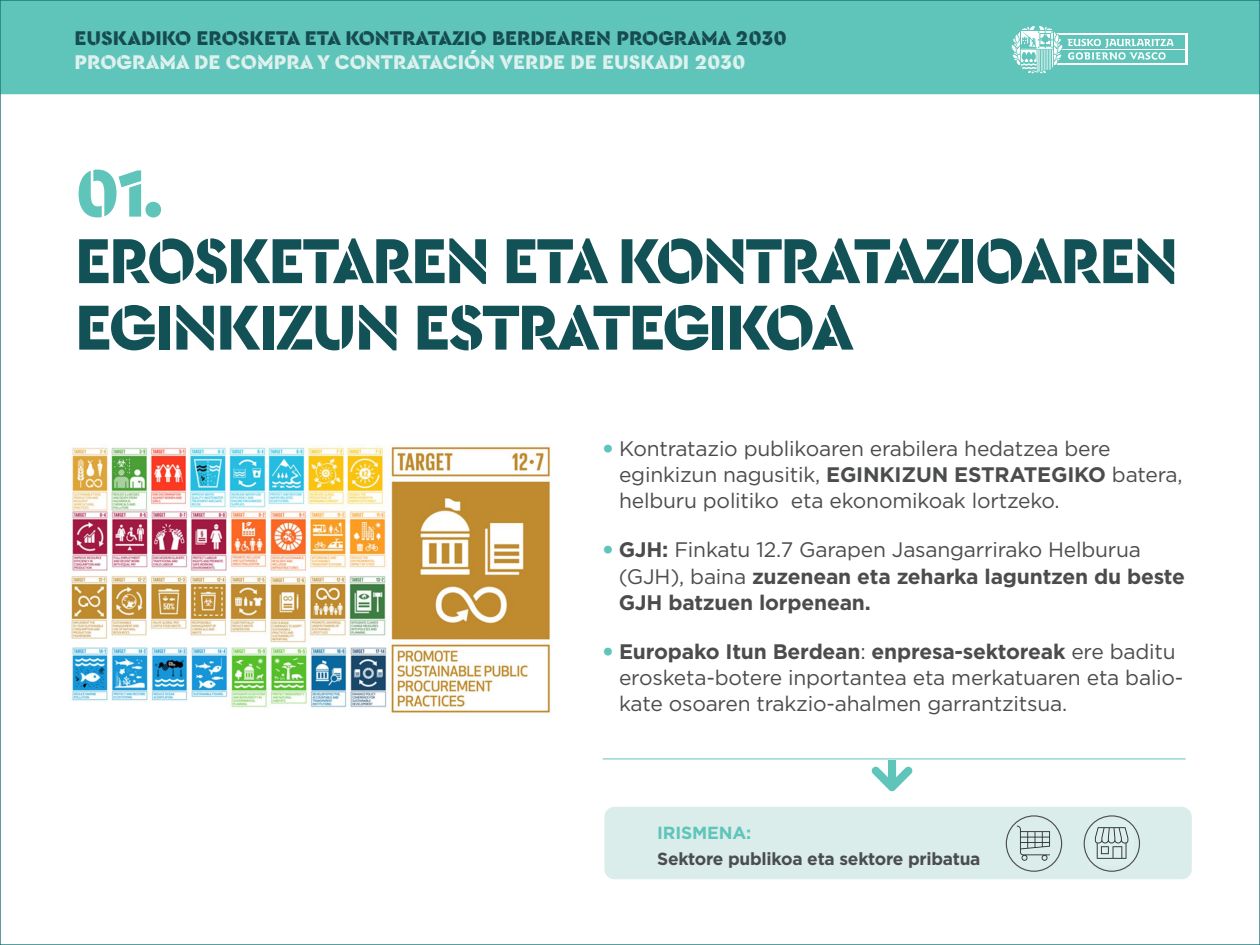
<style>
.page{position:relative;width:1260px;height:945px;background:#fff}
.page>*{position:absolute;margin:0;border:0;box-sizing:border-box;transform-origin:0 0}
.t1{font:900 70px "Cera Stencil PRO";color:#5fc4b9}
.t2{font:900 66.5px/66.5px "Cera Stencil PRO";letter-spacing:-.03em;color:#125257;scale:.94 1}
.t3{font:21px/26.2px "Gotham";letter-spacing:-.01em;color:#4b4c4d}
.t4{font:700 21px/26.2px "Gotham";letter-spacing:-.01em;color:#4b4c4d}
.t5{font:900 20.82px "Cera Stencil PRO";color:#164b53}
.t6{font:900 20.82px "Cera Stencil PRO";color:#def1ee}
.t7{font:700 17.5px "Gotham";letter-spacing:-.015em;color:#4b4c4d}
.t8{font:700 17.5px "Gotham";letter-spacing:-.01em;color:#5fc4b9}
.s1{font-weight:900;color:#5fc4b9}
.s2{font-weight:700}
.s3{font-weight:400}
</style>
<div class="page">
<div style="left:2px;top:2px;width:1256px;height:92px;background:#5fc4b9"></div>
<div style="left:1047px;top:33px;width:140px;height:32px;background:#fff"></div>
<div style="left:1049px;top:35px;width:136px;height:28px;background:#5fc4b9"></div>
<hr style="left:1049px;top:49px;width:136px;height:1px;background:#fff">
<svg style="left:1010px;top:25px;width:163px;height:50px"></svg>
<div style="left:604px;top:807px;width:588px;height:72px;background:#daedea;border-radius:10px"></div>
<svg style="left:871px;top:760px;width:42px;height:31px"></svg>
<img style="left:69px;top:444px;width:482px;height:270px">
<hr style="left:603px;top:758px;width:583px;height:1px;background:#5fc4b9">
<svg style="left:1017px;top:826px;width:33px;height:35px"></svg>
<div style="left:1089px;top:820px;width:45px;height:44px;background:#def1ee"></div>
<svg style="left:1095px;top:827px;width:33px;height:32px"></svg>
<div style="left:1084px;top:815px;width:56px;height:57px;border:1px solid #4b4c4d;border-radius:50%"></div>
<div style="left:1006px;top:815px;width:56px;height:57px;border:1px solid #4b4c4d;border-radius:50%"></div>
<p class="t5" style="left:75px;top:24px;width:714px">EUSKADIKO EROSKETA ETA KONTRATAZIO BERDEAREN PROGRAMA 2030</p>
<p class="t6" style="left:75px;top:48px;width:673px">PROGRAMA DE COMPRA Y CONTRATACIÓN VERDE DE EUSKADI 2030</p>
<h1 class="t1" style="left:75px;top:147px;width:89px">01.</h1>
<h2 class="t2" style="left:75px;top:225px;width:1175px">EROSKETAREN ETA KONTRATAZIOAREN<br>EGINKIZUN ESTRATEGIKOA</h2>
<p class="t3" style="left:619px;top:435px;width:565px;text-indent:-16px"><span class="s1">•</span> Kontratazio publikoaren erabilera hedatzea bere eginkizun nagusitik, <span class="s2">EGINKIZUN ESTRATEGIKO</span> batera, helburu politiko eta ekonomikoak lortzeko.</p>
<p class="t4" style="left:619px;top:537px;width:568px;text-indent:-16px"><span class="s1">•</span> GJH: <span class="s3">Finkatu 12.7 Garapen Jasangarrirako Helburua (GJH), baina</span> zuzenean eta zeharka laguntzen du beste<br>GJH batzuen lorpenean.</p>
<p class="t3" style="left:619px;top:638px;width:566px;text-indent:-16px"><span class="s1">•</span> <span class="s2">Europako Itun Berdean</span>: <span class="s2">enpresa-sektoreak</span> ere baditu erosketa-botere inportantea eta merkatuaren eta balio&shy;kate osoaren trakzio-ahalmen garrantzitsua.</p>
<p class="t8" style="left:657px;top:821px;width:95px">IRISMENA:</p>
<p class="t7" style="left:657px;top:847px;width:325px">Sektore publikoa eta sektore pribatua</p>
</div>
